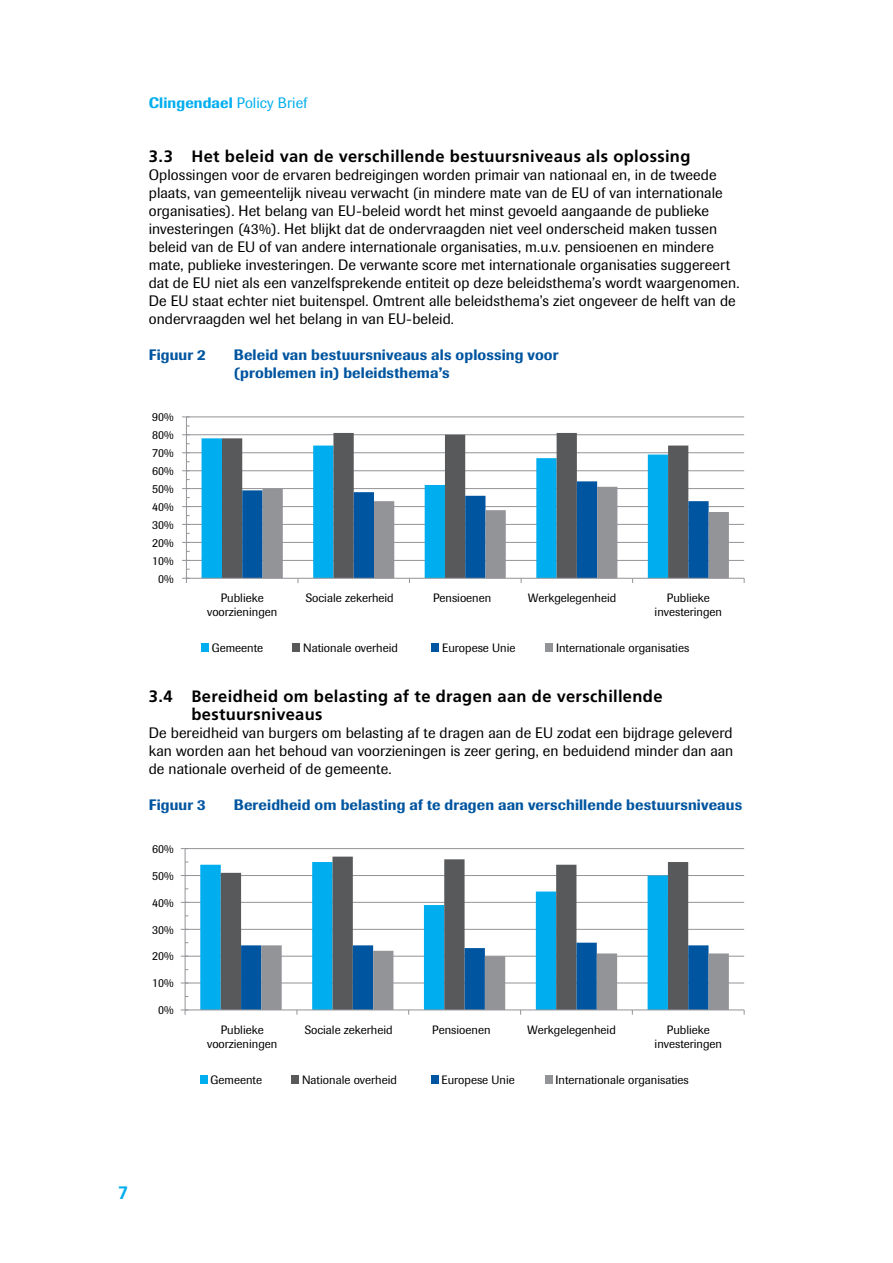
<style>
.page{position:relative;width:893px;height:1263px;background:#fff}
.page>*{position:absolute;margin:0;border:0;box-sizing:border-box;transform-origin:0 0}
.t1{font:700 18px "Frutiger LT Std";color:#00aeef}
.t2{font:700 16.5px/18px "Frutiger LT Std";letter-spacing:.02em;color:#000}
.P_H{font:15px/18px "Imago";letter-spacing:.005em;color:#000}
.Caption_F{font:500 15px/18px "Imago";letter-spacing:.01em;color:#0055a0}
.t3{font:500 15px "Imago";letter-spacing:.01em;color:#00aeef}
.t4{font:12px/14.4px "Imago";color:#000;text-align:center}
.s1{font-weight:400}
</style>
<div class="page">
<hr style="left:186px;top:560px;width:558px;height:1px;background:#939498">
<hr style="left:186px;top:542px;width:558px;height:1px;background:#939498">
<hr style="left:186px;top:524px;width:558px;height:1px;background:#939498">
<hr style="left:186px;top:506px;width:558px;height:1px;background:#939498">
<hr style="left:186px;top:488px;width:558px;height:1px;background:#939498">
<hr style="left:186px;top:470px;width:558px;height:1px;background:#939498">
<hr style="left:186px;top:452px;width:558px;height:1px;background:#939498">
<hr style="left:186px;top:434px;width:558px;height:1px;background:#939498">
<hr style="left:186px;top:416px;width:558px;height:1px;background:#939498">
<div style="left:202px;top:438px;width:20px;height:140px;background:#00aeef"></div>
<svg style="left:222px;top:433px;width:466px;height:145px"></svg>
<svg style="left:242px;top:481px;width:447px;height:97px"></svg>
<hr style="left:186px;top:417px;width:1px;height:161px;background:#939498">
<hr style="left:186px;top:578px;width:558px;height:1px;background:#939498">
<svg style="left:182px;top:578px;width:8px;height:5px"></svg>
<svg style="left:262px;top:487px;width:467px;height:96px"></svg>
<div style="left:201px;top:644px;width:8px;height:8px;background:#00aeef"></div>
<div style="left:292px;top:644px;width:8px;height:8px;background:#57595b"></div>
<div style="left:431px;top:644px;width:8px;height:8px;background:#0055a0"></div>
<div style="left:545px;top:644px;width:8px;height:8px;background:#939498"></div>
<hr style="left:185px;top:983px;width:559px;height:1px;background:#939498">
<hr style="left:185px;top:956px;width:559px;height:1px;background:#939498">
<hr style="left:185px;top:929px;width:559px;height:1px;background:#939498">
<hr style="left:185px;top:902px;width:559px;height:1px;background:#939498">
<hr style="left:185px;top:875px;width:559px;height:1px;background:#939498">
<hr style="left:185px;top:848px;width:559px;height:1px;background:#939498">
<svg style="left:200px;top:864px;width:21px;height:145px;background:#07afed"></svg>
<svg style="left:221px;top:857px;width:467px;height:152px"></svg>
<hr style="left:185px;top:848px;width:1px;height:162px;background:#939498">
<hr style="left:185px;top:1009px;width:559px;height:1px;background:#939498">
<svg style="left:181px;top:1009px;width:7px;height:6px"></svg>
<svg style="left:241px;top:943px;width:488px;height:72px"></svg>
<div style="left:200px;top:1075px;width:7px;height:8px;background:#00aeef"></div>
<div style="left:291px;top:1075px;width:8px;height:8px;background:#57595b"></div>
<div style="left:431px;top:1075px;width:7px;height:8px;background:#0055a0"></div>
<div style="left:545px;top:1075px;width:7px;height:8px;background:#939498"></div>
<p class="t3" style="left:149px;top:94px;width:160px">Clingendael <span class="s1">Policy Brief</span></p>
<h3 class="t2" style="left:149px;top:147px;width:543px">3.3 Het beleid van de verschillende bestuursniveaus als oplossing</h3>
<p class="P_H" style="left:149px;top:166px;width:592px">Oplossingen voor de ervaren bedreigingen worden primair van nationaal en, in de tweede plaats, van gemeentelijk niveau verwacht (in mindere mate van de EU of van internationale organisaties). Het belang van EU-beleid wordt het minst gevoeld aangaande de publieke investeringen (43%). Het blijkt dat de ondervraagden niet veel onderscheid maken tussen beleid van de EU of van andere internationale organisaties, m.u.v. pensioenen en mindere mate, publieke investeringen. De verwante score met internationale organisaties suggereert dat de EU niet als een vanzelfsprekende entiteit op deze beleidsthema’s wordt waargenomen.<br>De EU staat echter niet buitenspel. Omtrent alle beleidsthema’s ziet ongeveer de helft van de ondervraagden wel het belang in van EU-beleid.</p>
<p class="Caption_F" style="left:149px;top:346px;width:59px">Figuur 2</p>
<p class="Caption_F" style="left:234px;top:346px;width:326px">Beleid van bestuursniveaus als oplossing voor (problemen in) beleidsthema’s</p>
<p class="t4" style="left:152px;top:410px;width:23px">90%</p>
<p class="t4" style="left:152px;top:428px;width:23px">80%</p>
<p class="t4" style="left:152px;top:446px;width:23px">70%</p>
<p class="t4" style="left:152px;top:464px;width:23px">60%</p>
<p class="t4" style="left:152px;top:481px;width:23px">50%</p>
<p class="t4" style="left:152px;top:499px;width:23px">40%</p>
<p class="t4" style="left:152px;top:517px;width:23px">30%</p>
<p class="t4" style="left:152px;top:535px;width:23px">20%</p>
<p class="t4" style="left:152px;top:553px;width:23px">10%</p>
<p class="t4" style="left:158px;top:571px;width:17px">0%</p>
<p class="t4" style="left:207px;top:591px;width:72px">Publieke voorzieningen</p>
<p class="t4" style="left:306px;top:591px;width:90px">Sociale zekerheid</p>
<p class="t4" style="left:433px;top:591px;width:60px">Pensioenen</p>
<p class="t4" style="left:528px;top:591px;width:90px">Werkgelegenheid</p>
<p class="t4" style="left:655px;top:591px;width:69px">Publieke investeringen</p>
<p class="t4" style="left:212px;top:641px;width:53px">Gemeente</p>
<p class="t4" style="left:303px;top:641px;width:96px">Nationale overheid</p>
<p class="t4" style="left:442px;top:641px;width:75px">Europese Unie</p>
<p class="t4" style="left:556px;top:641px;width:135px">Internationale organisaties</p>
<h3 class="t2" style="left:191px;top:687px;width:473px;text-indent:-43px">3.4 Bereidheid om belasting af te dragen aan de verschillende bestuursniveaus</h3>
<p class="P_H" style="left:149px;top:724px;width:586px;text-align:justify">De bereidheid van burgers om belasting af te dragen aan de EU zodat een bijdrage geleverd kan worden aan het behoud van voorzieningen is zeer gering, en beduidend minder dan aan de nationale overheid of de gemeente.</p>
<p class="Caption_F" style="left:149px;top:796px;width:59px">Figuur 3</p>
<p class="Caption_F" style="left:234px;top:796px;width:510px">Bereidheid om belasting af te dragen aan verschillende bestuursniveaus</p>
<p class="t4" style="left:152px;top:841px;width:23px">60%</p>
<p class="t4" style="left:152px;top:868px;width:23px">50%</p>
<p class="t4" style="left:152px;top:895px;width:23px">40%</p>
<p class="t4" style="left:152px;top:922px;width:23px">30%</p>
<p class="t4" style="left:152px;top:949px;width:23px">20%</p>
<p class="t4" style="left:152px;top:976px;width:23px">10%</p>
<p class="t4" style="left:158px;top:1003px;width:17px">0%</p>
<p class="t4" style="left:305px;top:1022px;width:90px">Sociale zekerheid</p>
<p class="t4" style="left:432px;top:1022px;width:60px">Pensioenen</p>
<p class="t4" style="left:528px;top:1022px;width:90px">Werkgelegenheid</p>
<p class="t4" style="left:207px;top:1022px;width:72px">Publieke voorzieningen</p>
<p class="t4" style="left:655px;top:1022px;width:69px">Publieke investeringen</p>
<p class="t4" style="left:211px;top:1072px;width:53px">Gemeente</p>
<p class="t4" style="left:302px;top:1072px;width:96px">Nationale overheid</p>
<p class="t4" style="left:441px;top:1072px;width:75px">Europese Unie</p>
<p class="t4" style="left:556px;top:1072px;width:135px">Internationale organisaties</p>
<p class="t1" style="left:118px;top:1182px;width:12px">7</p>
</div>
